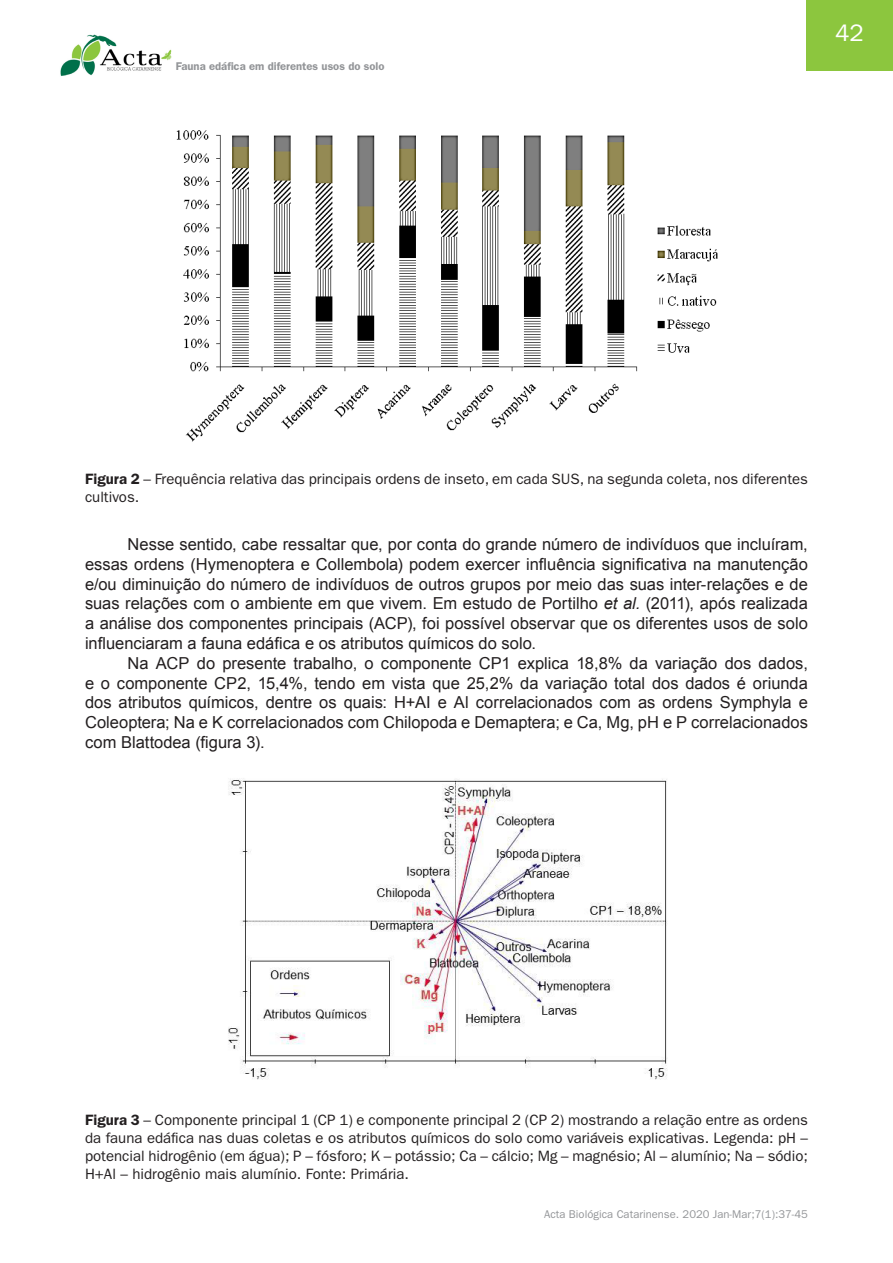
<style>
.page{position:relative;width:893px;height:1263px;background:#fff}
.page>*{position:absolute;margin:0;border:0;box-sizing:border-box;transform-origin:0 0}
.t1{font:24px "ITC Franklin Gothic Std";color:#fff}
.ACTA_texto{font:16.5px/19.8px "Arial";color:#231f20;text-align:justify}
.ACTA_tabelas_e_figur{font:15px/18px "ITC Franklin Gothic Std";color:#231f20}
.t2{font:11.25px "ITC Franklin Gothic Std";color:#939598}
.t3{font:600 11.25px "ITC Franklin Gothic Std";color:#939598}
.s1{font-weight:600}
.s2{font-style:italic}
</style>
<div class="page">
<img style="left:60px;top:34px;width:112px;height:42px">
<div style="left:806px;top:0;width:87px;height:71px;background:#8cc63e"></div>
<img style="left:176px;top:130px;width:542px;height:312px">
<img style="left:228px;top:778px;width:439px;height:302px">
<p class="t3" style="left:176px;top:59px;width:210px">Fauna edáfica em diferentes usos do solo</p>
<h1 class="t1" style="left:835px;top:19px;width:30px">42</h1>
<p class="ACTA_tabelas_e_figur" style="left:85px;top:470px;width:724px"><span class="s1">Figura 2</span> – Frequência relativa das principais ordens de inseto, em cada SUS, na segunda coleta, nos diferentes cultivos.</p>
<p class="ACTA_texto" style="left:85px;top:534px;width:724px;text-indent:43px">Nesse sentido, cabe ressaltar que, por conta do grande número de indivíduos que incluíram, essas ordens (Hymenoptera e Collembola) podem exercer influência significativa na manutenção e/ou diminuição do número de indivíduos de outros grupos por meio das suas inter-relações e de suas relações com o ambiente em que vivem. Em estudo de Portilho <span class="s2">et al.</span> (2011), após realizada a análise dos componentes principais (ACP), foi possível observar que os diferentes usos de solo influenciaram a fauna edáfica e os atributos químicos do solo.</p>
<p class="ACTA_texto" style="left:85px;top:653px;width:724px;text-indent:43px">Na ACP do presente trabalho, o componente CP1 explica 18,8% da variação dos dados, e o componente CP2, 15,4%, tendo em vista que 25,2% da variação total dos dados é oriunda dos atributos químicos, dentre os quais: H+AI e Al correlacionados com as ordens Symphyla e Coleoptera; Na e K correlacionados com Chilopoda e Demaptera; e Ca, Mg, pH e P correlacionados com Blattodea (figura 3).</p>
<p class="ACTA_tabelas_e_figur" style="left:85px;top:1111px;width:724px;text-align:justify"><span class="s1">Figura 3</span> – Componente principal 1 (CP 1) e componente principal 2 (CP 2) mostrando a relação entre as ordens da fauna edáfica nas duas coletas e os atributos químicos do solo como variáveis explicativas. Legenda: pH – potencial hidrogênio (em água); P – fósforo; K – potássio; Ca – cálcio; Mg – magnésio; Al – alumínio; Na – sódio; H+Al – hidrogênio mais alumínio. Fonte: Primária.</p>
<p class="t2" style="left:544px;top:1207px;width:265px">Acta Biológica Catarinense. 2020 Jan-Mar;7(1):37-45</p>
</div>
